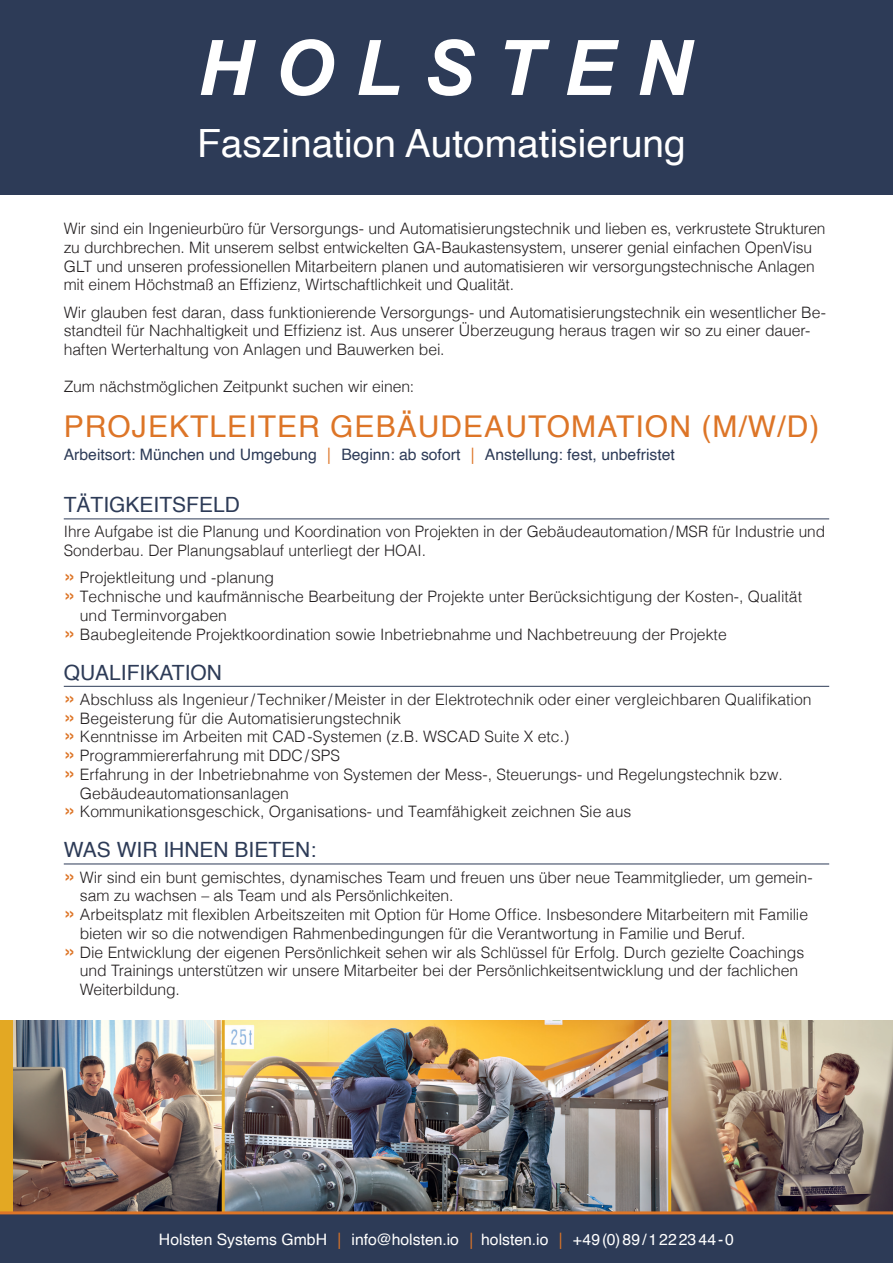
<style>
.page{position:relative;width:893px;height:1263px;background:#fff}
.page>*{position:absolute;margin:0;border:0;box-sizing:border-box;transform-origin:0 0}
.t1{font:38.85px "Helvetica";color:#fff}
.t2{font:30px "Helvetica";letter-spacing:.035em;color:#dd7527}
.t3{font:21px "Helvetica";color:#2d3b57}
.t4{font:300 15.75px/18.8px "Helvetica";letter-spacing:-.005em;color:#231f20}
.t5{font:15.75px "Helvetica";color:#2d3b57}
.t6{font:15.75px "Helvetica";letter-spacing:.005em;color:#fff}
.s1{color:#dd7527}
.s2{font-weight:400;font-size:21px;color:#dd7527}
</style>
<div class="page">
<div style="left:0;top:0;width:893px;height:194px;background:#2d3b57"></div>
<svg style="left:200px;top:39px;width:495px;height:57px"></svg>
<hr style="left:64px;top:519px;width:765px;height:1px;background:#2d3b57">
<hr style="left:64px;top:686px;width:765px;height:1px;background:#2d3b57">
<hr style="left:64px;top:864px;width:765px;height:1px;background:#2d3b57">
<img style="left:13px;top:1020px;width:880px;height:191px">
<div style="left:0;top:1214px;width:893px;height:49px;background:#2d3b57"></div>
<hr style="left:222px;top:1020px;width:3px;height:193px;background:#e3a823">
<hr style="left:668px;top:1020px;width:3px;height:193px;background:#e3a823">
<div style="left:0;top:1020px;width:13px;height:193px;background:#e3a823"></div>
<hr style="left:0;top:1211px;width:893px;height:3px;background:#dd7527">
<p class="t1" style="left:197px;top:113px;width:490px">Faszination Automatisierung</p>
<p class="t4" style="left:64px;top:218px;width:763px">Wir sind ein Ingenieurbüro für Versorgungs- und Automatisierungstechnik und lieben es, verkrustete Strukturen zu durchbrechen. Mit unserem selbst entwickelten GA-Baukastensystem, unserer genial einfachen OpenVisu GLT und unseren professionellen Mitarbeitern planen und automatisieren wir versorgungstechnische Anlagen mit einem Höchstmaß an Effizienz, Wirtschaftlichkeit und Qualität.</p>
<p class="t4" style="left:64px;top:301px;width:764px">Wir glauben fest daran, dass funktionierende Versorgungs- und Automatisierungstechnik ein wesentlicher Be&shy;standteil für Nachhaltigkeit und Effizienz ist. Aus unserer Überzeugung heraus tragen wir so zu einer dauer&shy;haften Werterhaltung von Anlagen und Bauwerken bei.</p>
<p class="t4" style="left:64px;top:375px;width:352px">Zum nächstmöglichen Zeitpunkt suchen wir einen:</p>
<p class="t2" style="left:64px;top:403px;width:757px">PROJEKTLEITER GEBÄUDEAUTOMATION (M/W/D)</p>
<p class="t5" style="left:64px;top:442px;width:613px">Arbeitsort: München und Umgebung <span class="s1">│</span> Beginn: ab sofort <span class="s1">│</span> Anstellung: fest, unbefristet</p>
<p class="t3" style="left:64px;top:489px;width:178px">TÄTIGKEITSFELD</p>
<p class="t4" style="left:64px;top:521px;width:763px">Ihre Aufgabe ist die Planung und Koordination von Projekten in der Gebäudeautomation/MSR für Industrie und<br>Sonderbau. Der Planungsablauf unterliegt der HOAI.</p>
<p class="t4" style="left:64px;top:567px;width:212px"><span class="s2">»</span> Projektleitung und -planung</p>
<p class="t4" style="left:80px;top:586px;width:724px;text-indent:-16px"><span class="s2">»</span> Technische und kaufmännische Bearbeitung der Projekte unter Berücksichtigung der Kosten-, Qualität und Terminvorgaben</p>
<p class="t4" style="left:64px;top:624px;width:664px"><span class="s2">»</span> Baubegleitende Projektkoordination sowie Inbetriebnahme und Nachbetreuung der Projekte</p>
<p class="t3" style="left:64px;top:656px;width:160px">QUALIFIKATION</p>
<p class="t4" style="left:64px;top:689px;width:749px"><span class="s2">»</span> Abschluss als Ingenieur/Techniker/Meister in der Elektrotechnik oder einer vergleichbaren Qualifikation</p>
<p class="t4" style="left:64px;top:707px;width:339px"><span class="s2">»</span> Begeisterung für die Automatisierungstechnik</p>
<p class="t4" style="left:64px;top:726px;width:507px"><span class="s2">»</span> Kenntnisse im Arbeiten mit CAD-Systemen (z.B. WSCAD Suite X etc.)</p>
<p class="t4" style="left:64px;top:745px;width:278px"><span class="s2">»</span> Programmiererfahrung mit DDC/SPS</p>
<p class="t4" style="left:80px;top:764px;width:704px;text-indent:-16px"><span class="s2">»</span> Erfahrung in der Inbetriebnahme von Systemen der Mess-, Steuerungs- und Regelungstechnik bzw.<br>Gebäudeautomationsanlagen</p>
<p class="t4" style="left:64px;top:801px;width:569px"><span class="s2">»</span> Kommunikationsgeschick, Organisations- und Teamfähigkeit zeichnen Sie aus</p>
<p class="t3" style="left:64px;top:834px;width:254px">WAS WIR IHNEN BIETEN:</p>
<p class="t4" style="left:80px;top:866px;width:734px;text-indent:-16px"><span class="s2">»</span> Wir sind ein bunt gemischtes, dynamisches Team und freuen uns über neue Teammitglieder, um gemein&shy;sam zu wachsen – als Team und als Persönlichkeiten.</p>
<p class="t4" style="left:80px;top:904px;width:730px;text-indent:-16px"><span class="s2">»</span> Arbeitsplatz mit flexiblen Arbeitszeiten mit Option für Home Office. Insbesondere Mitarbeitern mit Familie bieten wir so die notwendigen Rahmenbedingungen für die Verantwortung in Familie und Beruf.</p>
<p class="t4" style="left:80px;top:941px;width:726px;text-indent:-16px"><span class="s2">»</span> Die Entwicklung der eigenen Persönlichkeit sehen wir als Schlüssel für Erfolg. Durch gezielte Coachings und Trainings unterstützen wir unsere Mitarbeiter bei der Persönlichkeitsentwicklung und der fachlichen<br>Weiterbildung.</p>
<p class="t6" style="left:159px;top:1227px;width:577px">Holsten Systems GmbH <span class="s1">│</span> info@holsten.io <span class="s1">│</span>holsten.io <span class="s1">│</span> +49(0)89/1222344-0</p>
</div>
